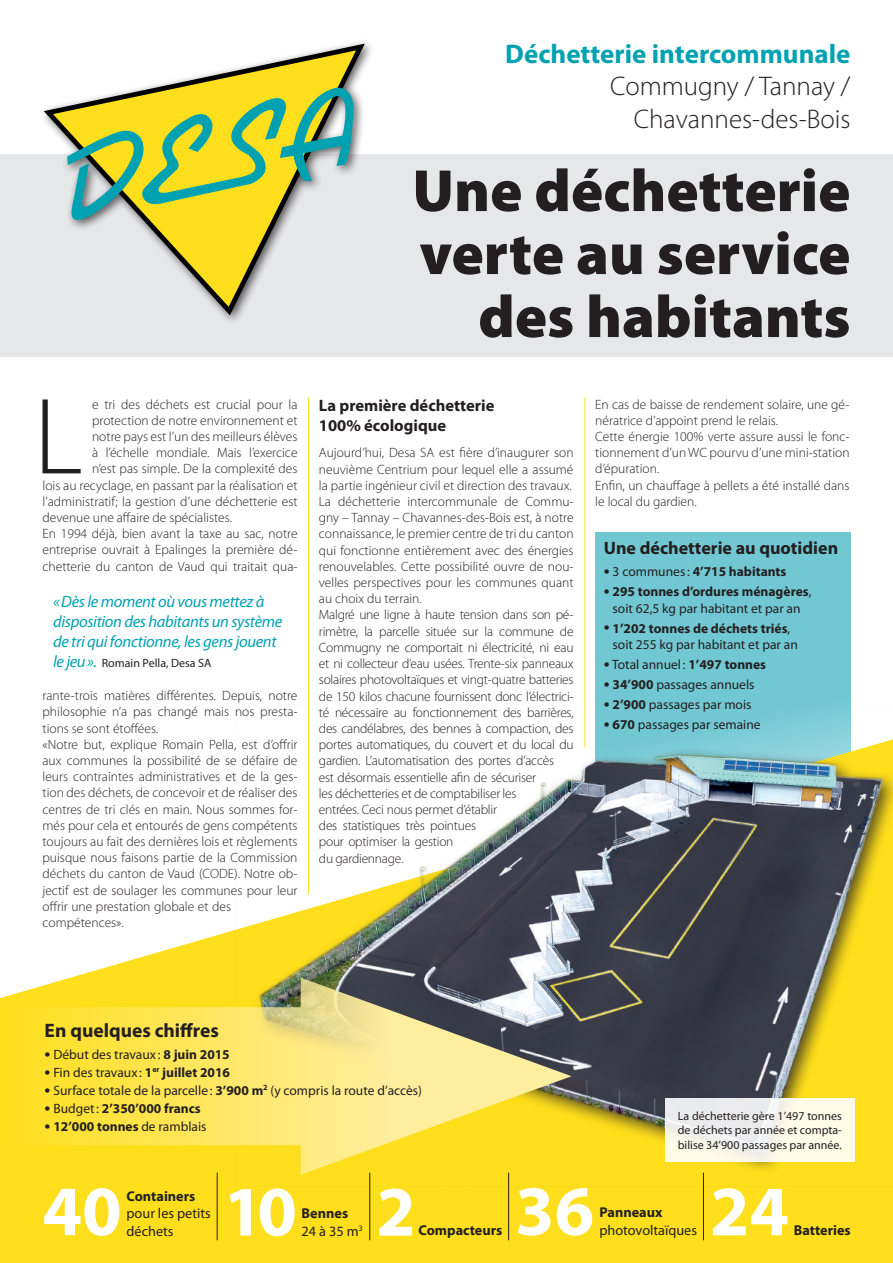
<style>
.page{position:relative;width:893px;height:1263px;background:#fff}
.page>*{position:absolute;margin:0;border:0;box-sizing:border-box;transform-origin:0 0}
.t1{font:300 109.65px "Myriad Pro";color:#231f20}
.t2{font:700 71.25px "Myriad Pro";color:#fff}
.t3{font:900 60px/63px "Myriad Pro";color:#231f20;text-align:right}
.t4{font:300 27px/32.4px "Myriad Pro";color:#231f20;text-align:right}
.t5{font:700 27px "Myriad Pro";color:#00a2b2}
.t6{font:700 19.5px "Myriad Pro";color:#231f20}
.t7{font:700 18px "Myriad Pro";color:#231f20}
.t8{font:italic 16.5px/19.8px "Myriad Pro";letter-spacing:-.02em;color:#00a2b2}
.t9{font:700 16.5px/19.8px "Myriad Pro";color:#231f20}
.t10{font:700 14.25px "Myriad Pro";color:#231f20}
.t11{font:14.25px "Myriad Pro";color:#231f20}
.t12{font:300 13.5px/16.2px "Myriad Pro";color:#231f20}
.t13{font:300 13.5px/16.2px "Myriad Pro";letter-spacing:-.02em;color:#231f20}
.t14{font:13.5px/16.2px "Myriad Pro";color:#231f20;text-align:center}
.t15{font:700 13.5px "Myriad Pro";color:#231f20}
.t16{font:12px/14.4px "Myriad Pro";color:#231f20;text-align:justify}
.s1{font-style:italic;font-size:16.5px;color:#00a2b2}
.s2{font-weight:400;font-size:21px}
.s3{font-weight:400}
.s4{font-size:21px}
.s5{font-weight:700}
</style>
<div class="page">
<div style="left:0;top:154px;width:893px;height:203px;background:#e6e7e9"></div>
<div style="left:595px;top:532px;width:255px;height:293px;background:#71c8d3"></div>
<hr style="left:584px;top:398px;width:1px;height:349px;background:#ffdf1b">
<div style="left:39px;top:38px;width:337px;height:288px;background:#231f20;opacity:.75"></div>
<svg style="left:44px;top:44px;width:321px;height:271px"></svg>
<svg style="left:67px;top:84px;width:287px;height:140px;background:#b5c661"></svg>
<svg style="left:0;top:930px;width:893px;height:333px;background:#fee12d"></svg>
<hr style="left:217px;top:1172px;width:1px;height:68px;background:#231f20">
<hr style="left:369px;top:1172px;width:1px;height:68px;background:#231f20">
<hr style="left:508px;top:1172px;width:1px;height:68px;background:#231f20">
<hr style="left:703px;top:1172px;width:1px;height:68px;background:#231f20">
<img style="left:235px;top:704px;width:658px;height:482px">
<svg style="left:0;top:1007px;width:301px;height:138px;background:#fee34d"></svg>
<svg style="left:301px;top:978px;width:270px;height:197px;background:#d3c46c"></svg>
<hr style="left:308px;top:398px;width:1px;height:496px;background:#ffdf1b">
<svg style="left:665px;top:1098px;width:190px;height:63px;background:#f6f4e9"></svg>
<h3 class="t5" style="left:505px;top:36px;width:347px">Déchetterie intercommunale</h3>
<h3 class="t4" style="left:610px;top:70px;width:242px">Commugny / Tannay /<br>Chavannes-des-Bois</h3>
<h3 class="t3" style="left:412px;top:160px;width:440px">Une déchetterie verte au service des habitants</h3>
<h1 class="t1" style="left:34px;top:377px;width:51px">L</h1>
<p class="t12" style="left:92px;top:396px;width:207px">e tri des déchets est crucial pour la</p>
<p class="t12" style="left:92px;top:412px;width:207px">protection de notre environnement et</p>
<p class="t12" style="left:92px;top:429px;width:207px">notre pays est l’un des meilleurs élèves</p>
<p class="t12" style="left:92px;top:445px;width:207px">à l’échelle mondiale. Mais l’exercice</p>
<p class="t12" style="left:92px;top:461px;width:207px">n’est pas simple. De la complexité des</p>
<p class="t12" style="left:43px;top:477px;width:257px">lois au recyclage, en passant par la réalisation et</p>
<p class="t12" style="left:43px;top:493px;width:256px">l’administratif; la gestion d’une déchetterie est</p>
<p class="t12" style="left:43px;top:510px;width:191px">devenue une affaire de spécialistes.</p>
<p class="t12" style="left:43px;top:526px;width:257px">En 1994 déjà, bien avant la taxe au sac, notre</p>
<p class="t12" style="left:43px;top:542px;width:257px">entreprise ouvrait à Epalinges la première dé-</p>
<p class="t12" style="left:43px;top:558px;width:256px">chetterie du canton de Vaud qui traitait qua-</p>
<p class="t8" style="left:53px;top:592px;width:231px">«Dès le moment où vous mettez à disposition des habitants un système de tri qui fonctionne, les gens jouent</p>
<p class="t16" style="left:53px;top:655px;width:160px"><span class="s1">le jeu».</span> Romain Pella, Desa SA</p>
<p class="t12" style="left:43px;top:688px;width:257px">rante-trois matières différentes. Depuis, notre philosophie n’a pas changé mais nos presta&shy;tions se sont étoffées.<br>«Notre but, explique Romain Pella, est d’offrir aux communes la possibilité de se défaire de leurs contraintes administratives et de la ges&shy;tion des déchets, de concevoir et de réaliser des centres de tri clés en main. Nous sommes for&shy;més pour cela et entourés de gens compétents toujours au fait des dernières lois et règlements puisque nous faisons partie de la Commission déchets du canton de Vaud (CODE). Notre ob&shy;jectif est de soulager les communes pour leur offrir une prestation globale et des compétences».</p>
<p class="t9" style="left:319px;top:395px;width:177px">La première déchetterie<br>100% écologique</p>
<p class="t13" style="left:319px;top:445px;width:256px">Aujourd’hui, Desa SA est fière d’inaugurer son neuvième Centrium pour lequel elle a assumé la partie ingénieur civil et direction des travaux.<br>La déchetterie intercommunale de Commu&shy;gny – Tannay – Chavannes-des-Bois est, à notre connaissance, le premier centre de tri du canton qui fonctionne entièrement avec des énergies renouvelables. Cette possibilité ouvre de nou&shy;velles perspectives pour les communes quant au choix du terrain.<br>Malgré une ligne à haute tension dans son pé&shy;rimètre, la parcelle située sur la commune de Commugny ne comportait ni électricité, ni eau et ni collecteur d’eau usées. Trente-six panneaux solaires photovoltaïques et vingt-quatre batteries de 150 kilos chacune fournissent donc l’électrici&shy;té nécessaire au fonctionnement des barrières, des candélabres, des bennes à compaction, des portes automatiques, du couvert et du local du gardien. L’automatisation des portes d’accès<br>est désormais essentielle afin de sécuriser<br>les déchetteries et de comptabiliser les<br>entrées. Ceci nous permet d’établir<br>des statistiques très pointues<br>pour optimiser la gestion<br>du gardiennage.</p>
<p class="t12" style="left:595px;top:396px;width:256px">En cas de baisse de rendement solaire, une gé&shy;nératrice d’appoint prend le relais.<br>Cette énergie 100% verte assure aussi le fonc&shy;tionnement d’un WC pourvu d’une mini-station d’épuration.<br>Enfin, un chauffage à pellets a été installé dans le local du gardien.</p>
<h3 class="t7" style="left:604px;top:536px;width:236px">Une déchetterie au quotidien</h3>
<p class="t15" style="left:604px;top:563px;width:184px"><span class="s2">•</span> <span class="s3">3 communes:</span> 4’715 habitants</p>
<p class="t14" style="left:604px;top:583px;width:209px"><span class="s4">•</span> <span class="s5">295 tonnes d’ordures ménagères</span>, soit 62,5 kg par habitant et par an</p>
<p class="t14" style="left:613px;top:620px;width:187px;text-align:left;text-indent:-9px"><span class="s4">•</span> <span class="s5">1’202 tonnes de déchets triés</span>, soit 255 kg par habitant et par an</p>
<p class="t14" style="left:604px;top:656px;width:164px"><span class="s4">•</span> Total annuel : <span class="s5">1’497 tonnes</span></p>
<p class="t14" style="left:604px;top:676px;width:152px"><span class="s4">•</span> <span class="s5">34’900</span> passages annuels</p>
<p class="t14" style="left:604px;top:696px;width:149px"><span class="s4">•</span> <span class="s5">2’900</span> passages par mois</p>
<p class="t14" style="left:604px;top:716px;width:158px"><span class="s4">•</span> <span class="s5">670</span> passages par semaine</p>
<h3 class="t6" style="left:45px;top:1017px;width:176px">En quelques chiffres</h3>
<p class="t14" style="left:45px;top:1046px;width:187px"><span class="s4">•</span> Début des travaux : <span class="s5">8 juin 2015</span></p>
<p class="t14" style="left:45px;top:1064px;width:187px"><span class="s4">•</span> Fin des travaux : <span class="s5">1</span><sup>er</sup> <span class="s5">juillet 2016</span></p>
<p class="t14" style="left:45px;top:1082px;width:379px"><span class="s4">•</span> Surface totale de la parcelle: <span class="s5">3’900 m</span><sup>2</sup> (y compris la route d’accès)</p>
<p class="t15" style="left:45px;top:1099px;width:158px"><span class="s2">•</span> <span class="s3">Budget:</span> 2’350’000 francs</p>
<p class="t15" style="left:45px;top:1117px;width:163px"><span class="s2">•</span> 12’000 tonnes <span class="s3">de ramblais</span></p>
<p class="t16" style="left:678px;top:1108px;width:166px">La déchetterie gère 1’497 tonnes de déchets par année et compta&shy;bilise 34’900 passages par année.</p>
<h2 class="t2" style="left:43px;top:1165px;width:81px">40</h2>
<p class="t10" style="left:127px;top:1187px;width:70px">Containers</p>
<p class="t11" style="left:127px;top:1205px;width:86px">pour les petits</p>
<p class="t11" style="left:127px;top:1222px;width:48px">déchets</p>
<h2 class="t2" style="left:224px;top:1165px;width:75px">10</h2>
<p class="t10" style="left:302px;top:1204px;width:48px">Bennes</p>
<p class="t11" style="left:302px;top:1222px;width:63px">24 à 35 m<sup>3</sup></p>
<h2 class="t2" style="left:376px;top:1165px;width:41px">2</h2>
<p class="t10" style="left:419px;top:1221px;width:85px">Compacteurs</p>
<h2 class="t2" style="left:515px;top:1164px;width:81px">36</h2>
<p class="t10" style="left:599px;top:1203px;width:64px">Panneaux</p>
<p class="t11" style="left:599px;top:1221px;width:99px">photovoltaïques</p>
<h2 class="t2" style="left:710px;top:1165px;width:81px">24</h2>
<p class="t10" style="left:794px;top:1221px;width:58px">Batteries</p>
</div>
